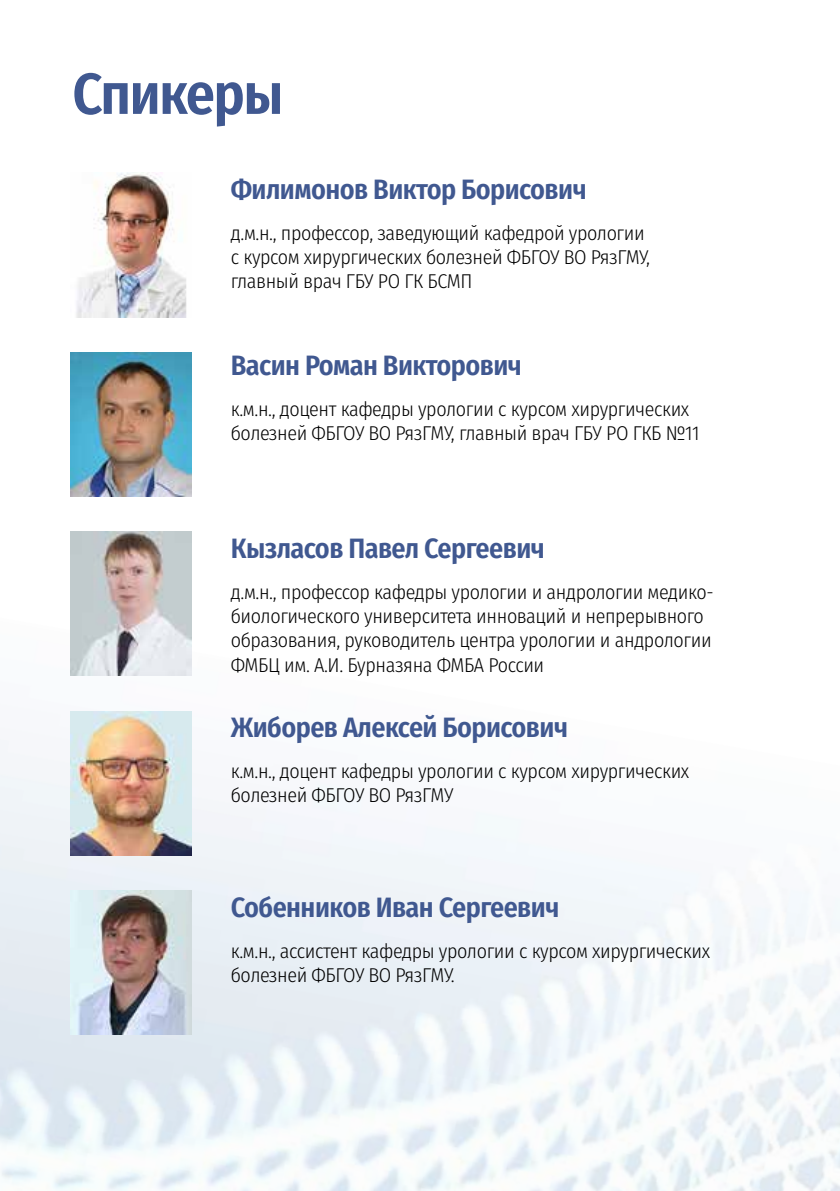
<style>
.page{position:relative;width:840px;height:1191px;background:#fff}
.page>*{position:absolute;margin:0;border:0;box-sizing:border-box;transform-origin:0 0}
.t1{font:600 58px "Fira Sans Condensed";letter-spacing:-.025em;color:#405890}
.t2{font:600 28px "Fira Sans Condensed";letter-spacing:-.02em;color:#405890}
.t3{font:300 20px/24px "Fira Sans Condensed";letter-spacing:-.02em;color:#000}
</style>
<div class="page">
<img style="left:0;top:617px;width:839px;height:574px">
<img style="left:76px;top:173px;width:111px;height:144px">
<img style="left:71px;top:531px;width:120px;height:144px">
<img style="left:71px;top:890px;width:120px;height:144px">
<img style="left:71px;top:352px;width:120px;height:144px">
<img style="left:71px;top:711px;width:120px;height:144px">
<h1 class="t1" style="left:72px;top:46px;width:212px">Спикеры</h1>
<h2 class="t2" style="left:231px;top:166px;width:357px">Филимонов Виктор Борисович</h2>
<p class="t3" style="left:231px;top:221px;width:420px">д.м.н., профессор, заведующий кафедрой урологии с курсом хирургических болезней ФБГОУ ВО РязГМУ, главный врач ГБУ РО ГК БСМП</p>
<h2 class="t2" style="left:231px;top:342px;width:292px">Васин Роман Викторович</h2>
<p class="t3" style="left:231px;top:397px;width:470px">к.м.н., доцент кафедры урологии с курсом хирургических болезней ФБГОУ ВО РязГМУ, главный врач ГБУ РО ГКБ №11</p>
<h2 class="t2" style="left:231px;top:526px;width:315px">Кызласов Павел Сергеевич</h2>
<p class="t3" style="left:231px;top:580px;width:484px">д.м.н., профессор кафедры урологии и андрологии медико&shy;биологического университета инноваций и непрерывного образования, руководитель центра урологии и андрологии ФМБЦ им. А.И. Бурназяна ФМБА России</p>
<h2 class="t2" style="left:231px;top:704px;width:338px">Жиборев Алексей Борисович</h2>
<p class="t3" style="left:231px;top:759px;width:460px">к.м.н., доцент кафедры урологии с курсом хирургических болезней ФБГОУ ВО РязГМУ</p>
<h2 class="t2" style="left:231px;top:884px;width:330px">Собенников Иван Сергеевич</h2>
<p class="t3" style="left:231px;top:939px;width:480px">к.м.н., ассистент кафедры урологии с курсом хирургических болезней ФБГОУ ВО РязГМУ.</p>
</div>
